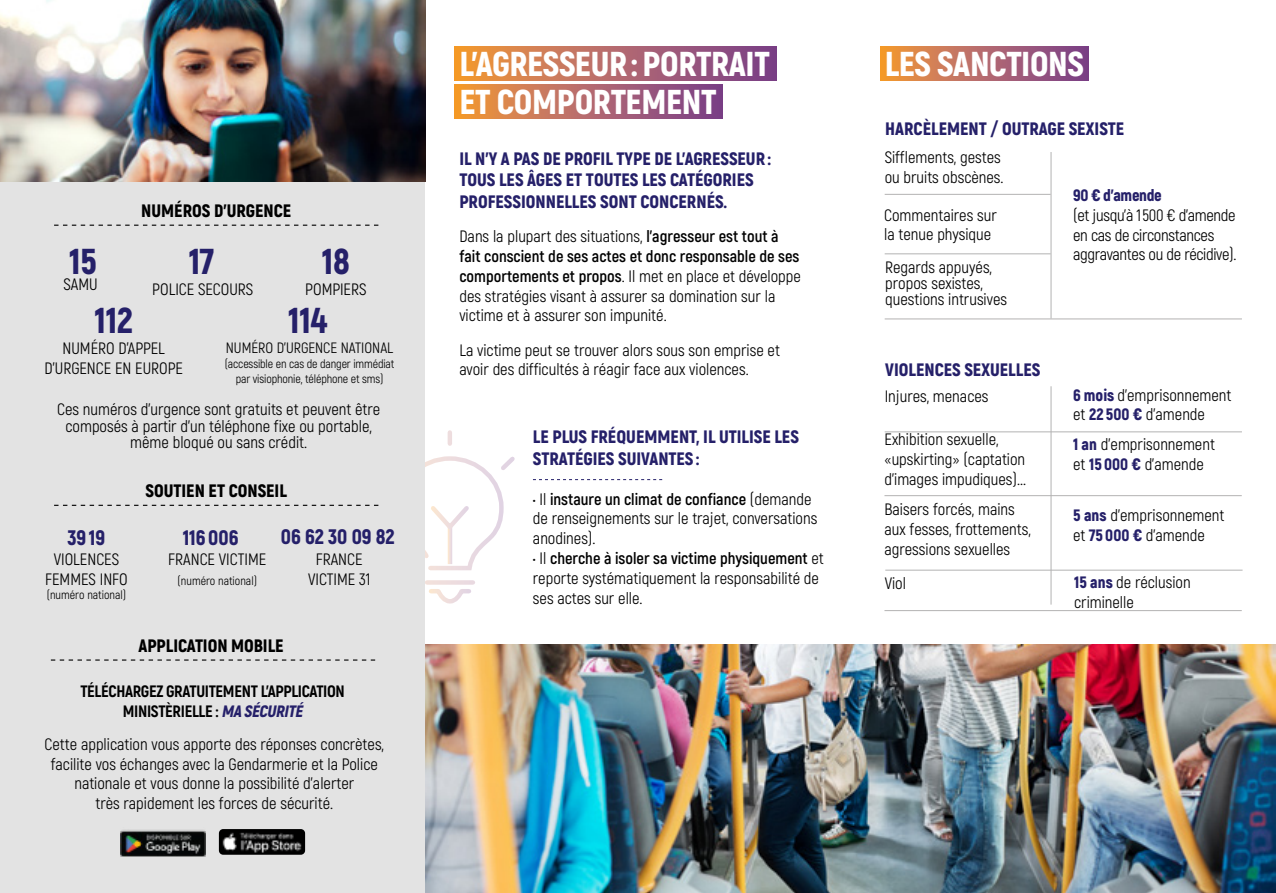
<style>
.page{position:relative;width:1276px;height:893px;background:#fff}
.page>*{position:absolute;margin:0;border:0;box-sizing:border-box;transform-origin:0 0}
.t1{font:900 36px "Akrobat";color:#252069}
.t2{font:900 34.5px/37.5px "Akrobat";letter-spacing:-.01em;color:#fff}
.t3{font:900 21px "Akrobat";color:#252069}
.t4{font:900 18px/21.6px "Akrobat";color:#252069}
.t5{font:900 18px "Akrobat";color:#000}
.t6{font:16.5px/19.8px "Akrobat";color:#000}
.t7{font:16.5px/19.8px "Akrobat";letter-spacing:-.02em;color:#000}
.t8{font:800 16.5px/19.8px "Akrobat";letter-spacing:-.02em;color:#000;text-align:center}
.t9{font:900 16.5px "Akrobat";letter-spacing:-.02em;color:#252069}
.t10{font:15px "Akrobat";color:#000}
.t11{font:12px/15px "Akrobat";letter-spacing:-.01em;color:#000;text-align:center}
.s1{font-weight:900;font-style:italic;color:#252069}
.s2{font-weight:700}
.s3{font-weight:900;color:#252069}
</style>
<div class="page">
<div style="left:0;top:0;width:424px;height:893px;background:#e3e3e3"></div>
<svg style="left:880px;top:47px;width:208px;height:33px;background:#b56a66"></svg>
<hr style="left:1050px;top:152px;width:1px;height:166px;background:#b3b2b2">
<hr style="left:1050px;top:386px;width:1px;height:219px;background:#b3b2b2">
<hr style="left:884px;top:194px;width:166px;height:1px;background:#b3b2b2">
<hr style="left:884px;top:431px;width:358px;height:1px;background:#b3b2b2">
<hr style="left:884px;top:495px;width:357px;height:1px;background:#b3b2b2">
<hr style="left:885px;top:570px;width:357px;height:1px;background:#b3b2b2">
<hr style="left:884px;top:253px;width:166px;height:1px;background:#b3b2b2">
<hr style="left:884px;top:319px;width:358px;height:1px;background:#b3b2b2">
<hr style="left:884px;top:610px;width:357px;height:1px;background:#b3b2b2">
<img style="left:425px;top:644px;width:851px;height:249px">
<img style="left:0;top:0;width:425px;height:182px">
<svg style="left:533px;top:479px;width:129px;height:1px"></svg>
<svg style="left:455px;top:47px;width:322px;height:33px;background:#b56a66"></svg>
<svg style="left:455px;top:85px;width:267px;height:33px;background:#b56a66"></svg>
<svg style="left:54px;top:225px;width:324px;height:1px"></svg>
<svg style="left:54px;top:428px;width:461px;height:177px"></svg>
<svg style="left:51px;top:659px;width:324px;height:2px"></svg>
<img style="left:120px;top:829px;width:86px;height:27px">
<img style="left:219px;top:829px;width:86px;height:26px">
<p class="t5" style="left:141px;top:199px;width:152px">NUMÉROS D’URGENCE</p>
<h1 class="t1" style="left:69px;top:238px;width:29px">15</h1>
<p class="t6" style="left:63px;top:275px;width:36px">SAMU</p>
<h1 class="t1" style="left:94px;top:297px;width:40px">112</h1>
<h1 class="t1" style="left:189px;top:238px;width:27px">17</h1>
<p class="t6" style="left:152px;top:279px;width:103px">POLICE SECOURS</p>
<h1 class="t1" style="left:322px;top:238px;width:30px">18</h1>
<p class="t6" style="left:305px;top:279px;width:63px">POMPIERS</p>
<h1 class="t1" style="left:288px;top:297px;width:41px">114</h1>
<p class="t6" style="left:45px;top:339px;width:140px;text-align:center">NUMÉRO D’APPEL<br>D’URGENCE EN EUROPE</p>
<p class="t10" style="left:226px;top:339px;width:169px">NUMÉRO D’URGENCE NATIONAL</p>
<p class="t11" style="left:225px;top:356px;width:171px">(accessible en cas de danger immédiat par visiophonie, téléphone et sms)</p>
<p class="t6" style="left:57px;top:401px;width:324px;line-height:16.5px;text-align:center">Ces numéros d’urgence sont gratuits et peuvent être composés à partir d’un téléphone fixe ou portable, même bloqué ou sans crédit.</p>
<p class="t5" style="left:146px;top:479px;width:143px">SOUTIEN ET CONSEIL</p>
<p class="t3" style="left:67px;top:524px;width:39px">39 19</p>
<p class="t6" style="left:45px;top:549px;width:84px;text-align:center">VIOLENCES<br>FEMMES INFO</p>
<p class="t11" style="left:47px;top:588px;width:81px">(numéro national)</p>
<p class="t3" style="left:183px;top:524px;width:57px">116 006</p>
<p class="t6" style="left:168px;top:549px;width:99px">FRANCE VICTIME</p>
<p class="t11" style="left:178px;top:573px;width:81px">(numéro national)</p>
<p class="t3" style="left:281px;top:523px;width:115px">06 62 30 09 82</p>
<p class="t6" style="left:308px;top:550px;width:64px;text-align:center">FRANCE<br>VICTIME 31</p>
<p class="t5" style="left:138px;top:634px;width:147px">APPLICATION MOBILE</p>
<p class="t8" style="left:80px;top:682px;width:266px">TÉLÉCHARGEZ GRATUITEMENT L’APPLICATION<br>MINISTÈRIELLE : <span class="s1">MA SÉCURITÉ</span></p>
<p class="t6" style="left:45px;top:734px;width:341px;text-align:center">Cette application vous apporte des réponses concrètes, facilite vos échanges avec la Gendarmerie et la Police nationale et vous donne la possibilité d’alerter<br>très rapidement les forces de sécurité.</p>
<h2 class="t2" style="left:459px;top:45px;width:312px">L’AGRESSEUR: PORTRAIT<br>ET COMPORTEMENT</h2>
<p class="t4" style="left:459px;top:147px;width:313px">IL N’Y A PAS DE PROFIL TYPE DE L’AGRESSEUR:<br>TOUS LES ÂGES ET TOUTES LES CATÉGORIES<br>PROFESSIONNELLES SONT CONCERNÉS.</p>
<p class="t6" style="left:459px;top:226px;width:343px">Dans la plupart des situations, <span class="s2">l’agresseur est tout à fait conscient de ses actes et donc responsable de ses comportements et propos</span>. Il met en place et développe des stratégies visant à assurer sa domination sur la victime et à assurer son impunité.</p>
<p class="t6" style="left:459px;top:340px;width:322px">La victime peut se trouver alors sous son emprise et avoir des difficultés à réagir face aux violences.</p>
<p class="t4" style="left:533px;top:426px;width:267px">LE PLUS FRÉQUEMMENT, IL UTILISE LES<br>STRATÉGIES SUIVANTES :</p>
<p class="t6" style="left:533px;top:489px;width:286px">• Il <span class="s2">instaure un climat de confiance</span> (demande de renseignements sur le trajet, conversations anodines).</p>
<p class="t6" style="left:533px;top:548px;width:292px">• Il <span class="s2">cherche à isoler sa victime physiquement</span> et reporte systématiquement la responsabilité de ses actes sur elle.</p>
<h2 class="t2" style="left:884px;top:45px;width:201px">LES SANCTIONS</h2>
<p class="t4" style="left:885px;top:118px;width:240px">HARCÈLEMENT / OUTRAGE SEXISTE</p>
<p class="t6" style="left:884px;top:147px;width:120px">Sifflements, gestes ou bruits obscènes.</p>
<p class="t6" style="left:884px;top:205px;width:114px">Commentaires sur la tenue physique</p>
<p class="t6" style="left:885px;top:260px;width:123px;line-height:15.8px">Regards appuyés, propos sexistes, questions intrusives</p>
<p class="t4" style="left:885px;top:359px;width:157px">VIOLENCES SEXUELLES</p>
<p class="t6" style="left:884px;top:386px;width:105px">Injures, menaces</p>
<p class="t6" style="left:884px;top:429px;width:143px">Exhibition sexuelle, «upskirting» (captation d’images impudiques)...</p>
<p class="t6" style="left:884px;top:500px;width:148px">Baisers forcés, mains aux fesses, frottements, agressions sexuelles</p>
<p class="t6" style="left:884px;top:574px;width:23px">Viol</p>
<p class="t9" style="left:1073px;top:185px;width:90px">90 € d’amende</p>
<p class="t7" style="left:1073px;top:205px;width:165px">(et jusqu’à 1500 € d’amende en cas de circonstances aggravantes ou de récidive).</p>
<p class="t6" style="left:1073px;top:385px;width:160px"><span class="s3">6 mois</span> d’emprisonnement et <span class="s3">22 500 €</span> d’amende</p>
<p class="t6" style="left:1073px;top:434px;width:143px"><span class="s3">1 an</span> d’emprisonnement et <span class="s3">15 000 €</span> d’amende</p>
<p class="t6" style="left:1073px;top:505px;width:153px"><span class="s3">5 ans</span> d’emprisonnement et <span class="s3">75 000 €</span> d’amende</p>
<p class="t6" style="left:1074px;top:572px;width:118px"><span class="s3">15 ans</span> de réclusion criminelle</p>
</div>
